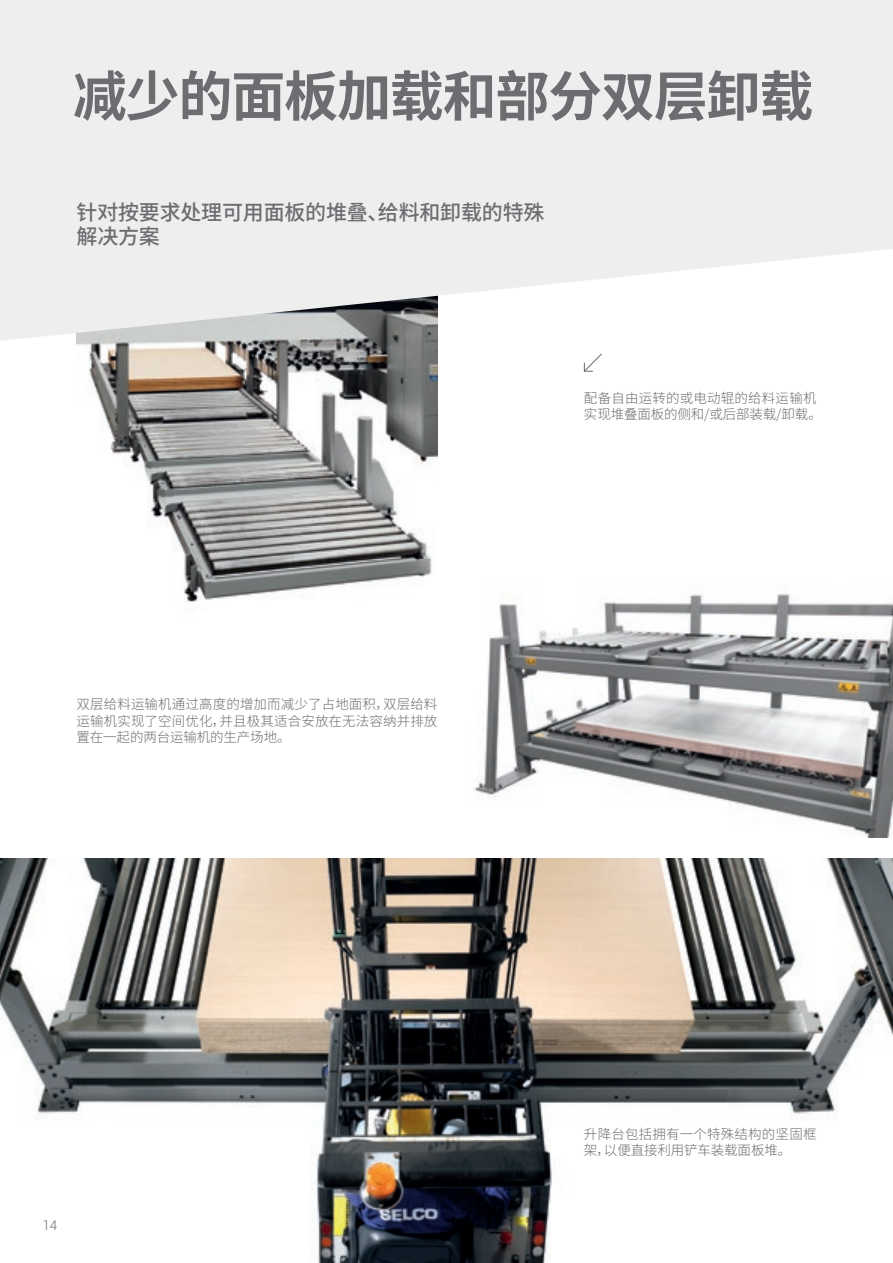
<style>
.page{position:relative;width:893px;height:1263px;background:#fff}
.page>*{position:absolute;margin:0;border:0;box-sizing:border-box;transform-origin:0 0}
._1_TITOLO_GRIGIO{font:700 54px "Noto Sans CJ Ksc";letter-spacing:-.02em;color:#6c6d70}
.t1{font:500 21px/24px "Noto Sans CJ Ksc";letter-spacing:-.01em;color:#6c6d70}
.t2{font:300 13.5px/16.2px "Noto Sans CJ Ksc";letter-spacing:.01em;color:#6c6d70}
.t3{font:300 13.5px "Roboto";color:#6c6d70}
</style>
<div class="page">
<img style="left:77px;top:341px;width:360px;height:262px">
<svg style="left:0;top:0;width:893px;height:341px;background:#eceded"></svg>
<img style="left:0;top:858px;width:893px;height:405px">
<img style="left:473px;top:584px;width:420px;height:253px">
<svg style="left:583px;top:353px;width:19px;height:19px"></svg>
<p class="_1_TITOLO_GRIGIO" style="left:73px;top:66px;width:742px">减少的面板加载和部分双层卸载</p>
<p class="t1" style="left:77px;top:200px;width:469px">针对按要求处理可用面板的堆叠、给料和卸载的特殊解决方案</p>
<p class="t2" style="left:584px;top:390px;width:239px">配备自由运转的或电动辊的给料运输机实现堆叠面板的侧和/或后部装载/卸载。</p>
<p class="t2" style="left:77px;top:697px;width:362px;text-align:justify">双层给料运输机通过高度的增加而减少了占地面积，双层给料运输机实现了空间优化，并且极其适合安放在无法容纳并排放置在一起的两台运输机的生产场地。</p>
<p class="t3" style="left:42px;top:1215px;width:16px">14</p>
<p class="t2" style="left:584px;top:1126px;width:234px">升降台包括拥有一个特殊结构的坚固框架，以便直接利用铲车装载面板堆。</p>
</div>
